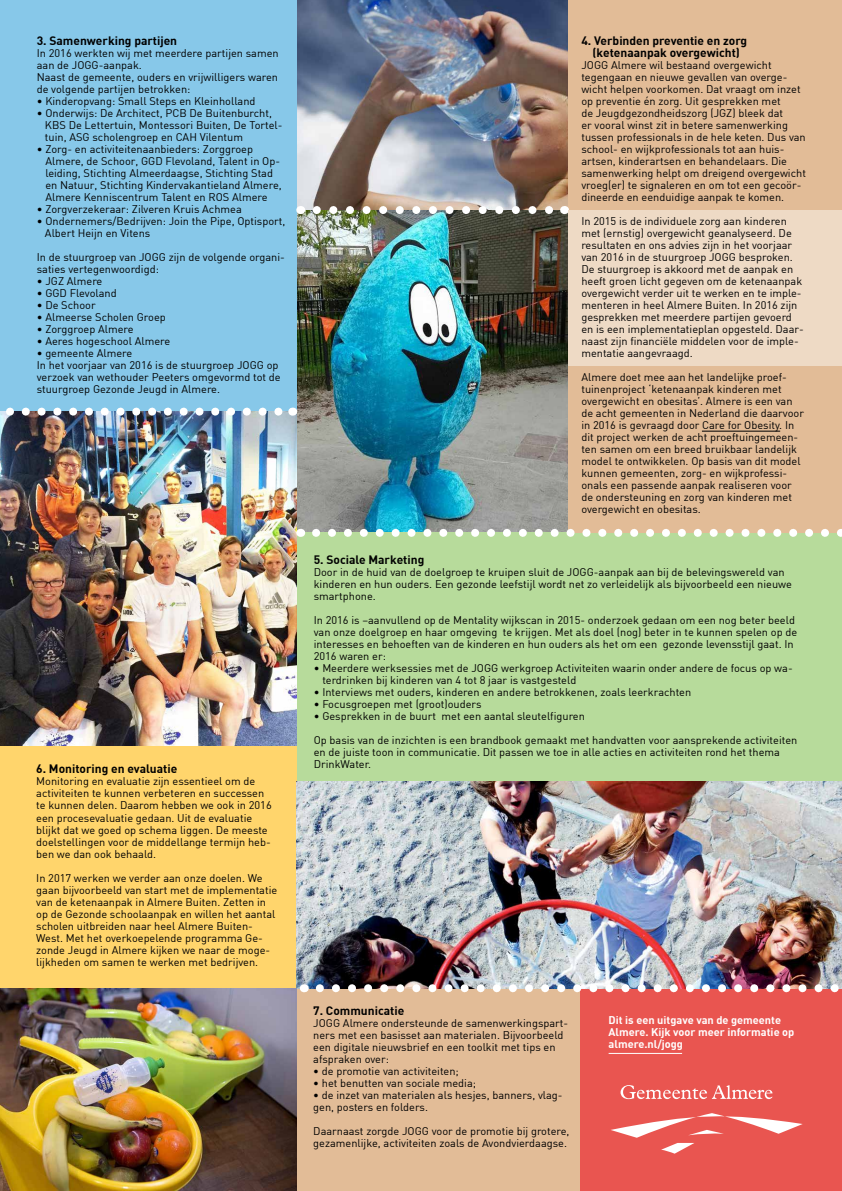
<style>
.page{position:relative;width:842px;height:1191px;background:#fff}
.page>*{position:absolute;margin:0;border:0;box-sizing:border-box;transform-origin:0 0}
.t1{font:700 12px/12px "DIN";color:#000;text-align:center}
.t2{font:11px/12px "DIN";color:#000}
.t3{font:700 11px/12px "DIN";color:#fff}
</style>
<div class="page">
<img style="left:296px;top:0;width:272px;height:210px">
<img style="left:296px;top:210px;width:272px;height:322px">
<div style="left:283px;top:532px;width:559px;height:481px;background:#b7db9b"></div>
<div style="left:0;top:718px;width:296px;height:473px;background:#ffd56c"></div>
<div style="left:0;top:0;width:296px;height:411px;background:#87c8e9"></div>
<img style="left:0;top:411px;width:296px;height:334px">
<div style="left:578px;top:988px;width:264px;height:203px;background:#e95550"></div>
<svg style="left:620px;top:1085px;width:152px;height:14px"></svg>
<svg style="left:661px;top:1143px;width:33px;height:10px"></svg>
<svg style="left:611px;top:1113px;width:192px;height:24px"></svg>
<div style="left:296px;top:988px;width:284px;height:203px;background:#e2bc97"></div>
<img style="left:296px;top:781px;width:546px;height:207px">
<img style="left:320px;top:984px;width:522px;height:8px">
<img style="left:0;top:988px;width:296px;height:203px">
<div style="left:568px;top:0;width:274px;height:532px;background:#e2bc97"></div>
<svg style="left:316px;top:529px;width:526px;height:8px"></svg>
<svg style="left:0;top:407px;width:284px;height:8px"></svg>
<svg style="left:317px;top:206px;width:239px;height:8px"></svg>
<div style="left:568px;top:210px;width:274px;height:156px;background:#eedac5"></div>
<hr style="left:609px;top:1053px;width:73px;height:1px;background:#fff">
<hr style="left:702px;top:431px;width:78px;height:1px;background:#000">
<p class="t1" style="left:37px;top:34px;width:142px">3. Samenwerking partijen</p>
<p class="t2" style="left:37px;top:46px;width:244px">In 2016 werkten wij met meerdere partijen samen aan de JOGG-aanpak.<br>Naast de gemeente, ouders en vrijwilligers waren de volgende partijen betrokken:</p>
<p class="t2" style="left:37px;top:94px;width:220px">• Kinderopvang: Small Steps en Kleinholland</p>
<p class="t2" style="left:45px;top:106px;width:239px;text-indent:-8px">• Onderwijs: De Architect, PCB De Buitenburcht,<br>KBS De Lettertuin, Montessori Buiten, De Tortel&shy;tuin, ASG scholengroep en CAH Vilentum</p>
<p class="t2" style="left:45px;top:142px;width:238px;text-indent:-9px">• Zorg- en activiteitenaanbieders: Zorggroep Almere, de Schoor, GGD Flevoland, Talent in Op&shy;leiding, Stichting Almeerdaagse, Stichting Stad en Natuur, Stichting Kindervakantieland Almere, Almere Kenniscentrum Talent en ROS Almere</p>
<p class="t2" style="left:37px;top:202px;width:207px">• Zorgverzekeraar: Zilveren Kruis Achmea</p>
<p class="t2" style="left:45px;top:214px;width:242px;text-indent:-8px">• Ondernemers/Bedrijven: Join the Pipe, Optisport,<br>Albert Heijn en Vitens</p>
<p class="t2" style="left:37px;top:250px;width:250px">In de stuurgroep van JOGG zijn de volgende organi&shy;saties vertegenwoordigd:</p>
<p class="t2" style="left:37px;top:274px;width:67px">• JGZ Almere</p>
<p class="t2" style="left:37px;top:286px;width:81px">• GGD Flevoland</p>
<p class="t2" style="left:37px;top:298px;width:60px">• De Schoor</p>
<p class="t2" style="left:37px;top:310px;width:131px">• Almeerse Scholen Groep</p>
<p class="t2" style="left:37px;top:322px;width:98px">• Zorggroep Almere</p>
<p class="t2" style="left:37px;top:334px;width:135px">• Aeres hogeschool Almere</p>
<p class="t2" style="left:37px;top:346px;width:245px">• gemeente Almere<br>In het voorjaar van 2016 is de stuurgroep JOGG op verzoek van wethouder Peeters omgevormd tot de stuurgroep Gezonde Jeugd in Almere.</p>
<p class="t1" style="left:36px;top:762px;width:143px">6. Monitoring en evaluatie</p>
<p class="t2" style="left:36px;top:775px;width:237px">Monitoring en evaluatie zijn essentieel om de activiteiten te kunnen verbeteren en successen te kunnen delen. Daarom hebben we ook in 2016 een procesevaluatie gedaan. Uit de evaluatie blijkt dat we goed op schema liggen. De meeste doelstellingen voor de middellange termijn heb&shy;ben we dan ook behaald.</p>
<p class="t2" style="left:36px;top:871px;width:243px">In 2017 werken we verder aan onze doelen. We gaan bijvoorbeeld van start met de implementatie van de ketenaanpak in Almere Buiten. Zetten in op de Gezonde schoolaanpak en willen het aantal scholen uitbreiden naar heel Almere Buiten-West. Met het overkoepelende programma Ge&shy;zonde Jeugd in Almere kijken we naar de moge&shy;lijkheden om samen te werken met bedrijven.</p>
<p class="t1" style="left:581px;top:34px;width:167px">4. Verbinden preventie en zorg (ketenaanpak overgewicht)</p>
<p class="t2" style="left:581px;top:58px;width:226px">JOGG Almere wil bestaand overgewicht tegengaan en nieuwe gevallen van overge&shy;wicht helpen voorkomen. Dat vraagt om inzet op preventie én zorg. Uit gesprekken met<br>de Jeugdgezondheidszorg (JGZ) bleek dat<br>er vooral winst zit in betere samenwerking tussen professionals in de hele keten. Dus van school- en wijkprofessionals tot aan huis&shy;artsen, kinderartsen en behandelaars. Die samenwerking helpt om dreigend overgewicht vroeg(er) te signaleren en om tot een gecoör&shy;dineerde en eenduidige aanpak te komen.</p>
<p class="t2" style="left:581px;top:214px;width:224px">In 2015 is de individuele zorg aan kinderen met (ernstig) overgewicht geanalyseerd. De resultaten en ons advies zijn in het voorjaar van 2016 in de stuurgroep JOGG besproken.<br>De stuurgroep is akkoord met de aanpak en heeft groen licht gegeven om de ketenaanpak overgewicht verder uit te werken en te imple&shy;menteren in heel Almere Buiten. In 2016 zijn gesprekken met meerdere partijen gevoerd en is een implementatieplan opgesteld. Daar&shy;naast zijn financiële middelen voor de imple&shy;mentatie aangevraagd.</p>
<p class="t2" style="left:581px;top:370px;width:224px">Almere doet mee aan het landelijke proef&shy;tuinenproject ‘ketenaanpak kinderen met overgewicht en obesitas’. Almere is een van de acht gemeenten in Nederland die daarvoor in 2016 is gevraagd door Care for Obesity. In dit project werken de acht proeftuingemeen&shy;ten samen om een breed bruikbaar landelijk model te ontwikkelen. Op basis van dit model kunnen gemeenten, zorg- en wijkprofessi&shy;onals een passende aanpak realiseren voor de ondersteuning en zorg van kinderen met overgewicht en obesitas.</p>
<p class="t1" style="left:314px;top:553px;width:112px">5. Sociale Marketing</p>
<p class="t2" style="left:314px;top:565px;width:480px">Door in de huid van de doelgroep te kruipen sluit de JOGG-aanpak aan bij de belevingswereld van kinderen en hun ouders. Een gezonde leefstijl wordt net zo verleidelijk als bijvoorbeeld een nieuwe smartphone.</p>
<p class="t2" style="left:314px;top:613px;width:485px">In 2016 is –aanvullend op de Mentality wijkscan in 2015- onderzoek gedaan om een nog beter beeld van onze doelgroep en haar omgeving te krijgen. Met als doel (nog) beter in te kunnen spelen op de interesses en behoeften van de kinderen en hun ouders als het om een gezonde levensstijl gaat. In 2016 waren er:</p>
<p class="t2" style="left:322px;top:661px;width:472px;text-indent:-9px">• Meerdere werksessies met de JOGG werkgroep Activiteiten waarin onder andere de focus op wa&shy;terdrinken bij kinderen van 4 tot 8 jaar is vastgesteld</p>
<p class="t2" style="left:314px;top:685px;width:379px">• Interviews met ouders, kinderen en andere betrokkenen, zoals leerkrachten</p>
<p class="t2" style="left:314px;top:697px;width:169px">• Focusgroepen met (groot)ouders</p>
<p class="t2" style="left:314px;top:703px;width:485px;line-height:24px">• Gesprekken in de buurt met een aantal sleutelfiguren<br>Op basis van de inzichten is een brandbook gemaakt met handvatten voor aansprekende activiteiten</p>
<p class="t2" style="left:314px;top:745px;width:468px">en de juiste toon in communicatie. Dit passen we toe in alle acties en activiteiten rond het thema<br>DrinkWater.</p>
<p class="t1" style="left:313px;top:1003px;width:92px">7. Communicatie</p>
<p class="t2" style="left:313px;top:1016px;width:256px">JOGG Almere ondersteunde de samenwerkingspart&shy;ners met een basisset aan materialen. Bijvoorbeeld een digitale nieuwsbrief en een toolkit met tips en afspraken over:</p>
<p class="t2" style="left:313px;top:1064px;width:147px">• de promotie van activiteiten;</p>
<p class="t2" style="left:313px;top:1076px;width:164px">• het benutten van sociale media;</p>
<p class="t2" style="left:313px;top:1088px;width:251px">• de inzet van materialen als hesjes, banners, vlag&shy;gen, posters en folders.</p>
<p class="t2" style="left:313px;top:1124px;width:258px">Daarnaast zorgde JOGG voor de promotie bij grotere, gezamenlijke, activiteiten zoals de Avondvierdaagse.</p>
<p class="t3" style="left:609px;top:1014px;width:187px">Dit is een uitgave van de gemeente<br>Almere. Kijk voor meer informatie op almere.nl/jogg</p>
</div>
